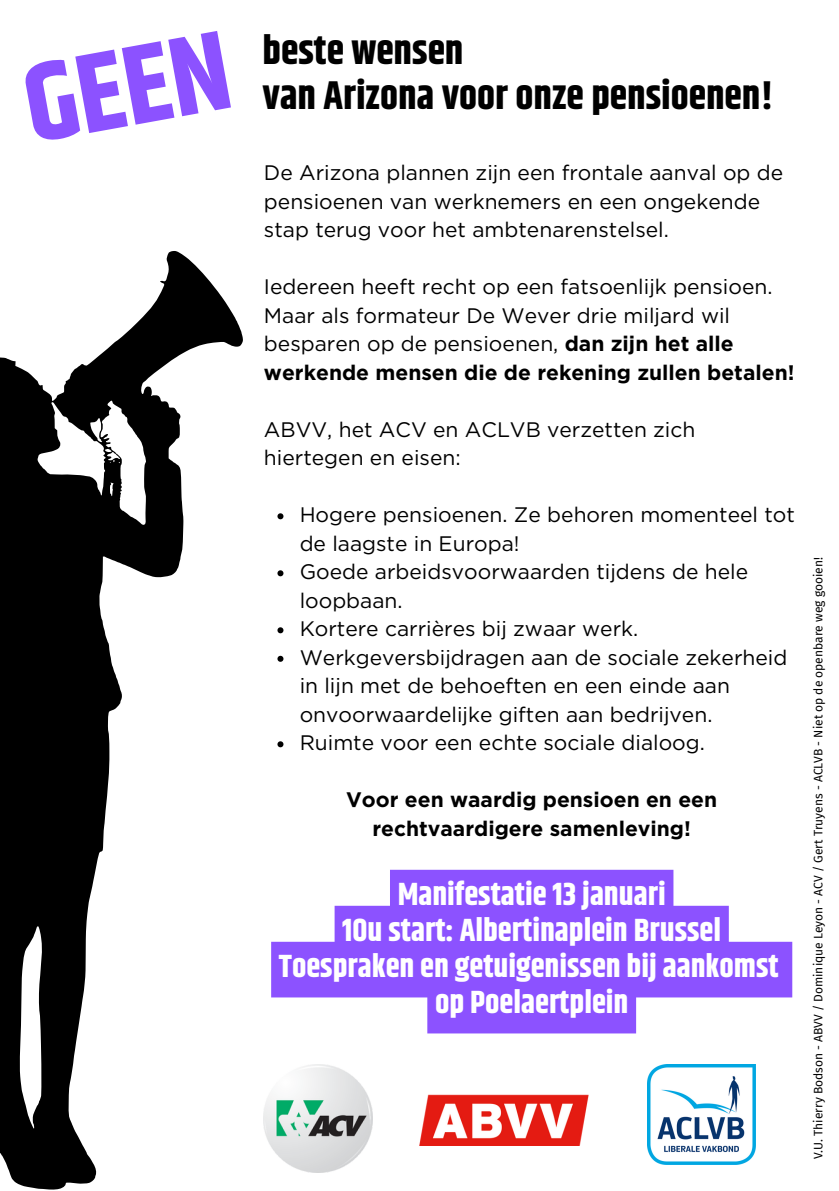
<style>
.page{position:relative;width:839px;height:1191px;background:#fff}
.page>*{position:absolute;margin:0;border:0;box-sizing:border-box;transform-origin:0 0}
.t1{font:700 112.2px "Khand";color:#8c52ff}
.t2{font:700 40px/45px "Khand";color:#000}
.t3{font:700 32px/36px "Khand";color:#fff;text-align:center}
.t4{font:21px/28.4px "Gotham";color:#000}
.t5{font:700 21px/28.4px "Gotham";color:#000;text-align:center}
.t6{font:12px "Fira Sans";color:#000}
.s1{font-weight:700}
</style>
<div class="page">
<img style="left:647px;top:1064px;width:108px;height:101px">
<img style="left:420px;top:1094px;width:169px;height:51px">
<img style="left:264px;top:1064px;width:108px;height:108px">
<svg style="left:277px;top:513px;width:6px;height:6px"></svg>
<svg style="left:277px;top:570px;width:6px;height:6px"></svg>
<svg style="left:277px;top:627px;width:6px;height:6px"></svg>
<svg style="left:277px;top:656px;width:6px;height:6px"></svg>
<svg style="left:277px;top:741px;width:6px;height:6px"></svg>
<svg style="left:0;top:251px;width:243px;height:939px"></svg>
<svg style="left:271px;top:870px;width:521px;height:163px;fill:#8c52ff"></svg>
<h4 class="t1" style="left:12px;top:27px;width:208px;rotate:-10deg">GEEN</h4>
<p class="t2" style="left:262px;top:30px;width:512px">beste wensen<br>van Arizona voor onze pensioenen!</p>
<h1 class="t4" style="left:264px;top:159px;width:520px">De Arizona plannen zijn een frontale aanval op de pensioenen van werknemers en een ongekende stap terug voor het ambtenarenstelsel.</h1>
<p class="t4" style="left:264px;top:273px;width:532px">Iedereen heeft recht op een fatsoenlijk pensioen.<br>Maar als formateur De Wever drie miljard wil besparen op de pensioenen, <span class="s1">dan zijn het alle werkende mensen die de rekening zullen betalen!</span></p>
<h2 class="t4" style="left:264px;top:415px;width:433px">ABVV, het ACV en ACLVB verzetten zich hiertegen en eisen:</h2>
<h5 class="t4" style="left:300px;top:501px;width:496px">Hogere pensioenen. Ze behoren momenteel tot de laagste in Europa!</h5>
<h5 class="t4" style="left:300px;top:558px;width:450px">Goede arbeidsvoorwaarden tijdens de hele loopbaan.</h5>
<h5 class="t4" style="left:300px;top:615px;width:340px">Kortere carrières bij zwaar werk.</h5>
<p class="t4" style="left:300px;top:643px;width:489px">Werkgeversbijdragen aan de sociale zekerheid in lijn met de behoeften en een einde aan onvoorwaardelijke giften aan bedrijven.</p>
<p class="t4" style="left:300px;top:729px;width:407px">Ruimte voor een echte sociale dialoog.</p>
<p class="t5" style="left:346px;top:786px;width:372px">Voor een waardig pensioen en een rechtvaardigere samenleving!</p>
<p class="t3" style="left:279px;top:878px;width:501px">Manifestatie 13 januari<br>10u start: Albertinaplein Brussel<br>Toespraken en getuigenissen bij aankomst op Poelaertplein</p>
<h3 class="t6" style="left:811px;top:1159px;width:604px;rotate:-90deg">V.U. Thierry Bodson - ABVV / Dominique Leyon - ACV / Gert Truyens - ACLVB - Niet op de openbare weg gooien!</h3>
</div>
